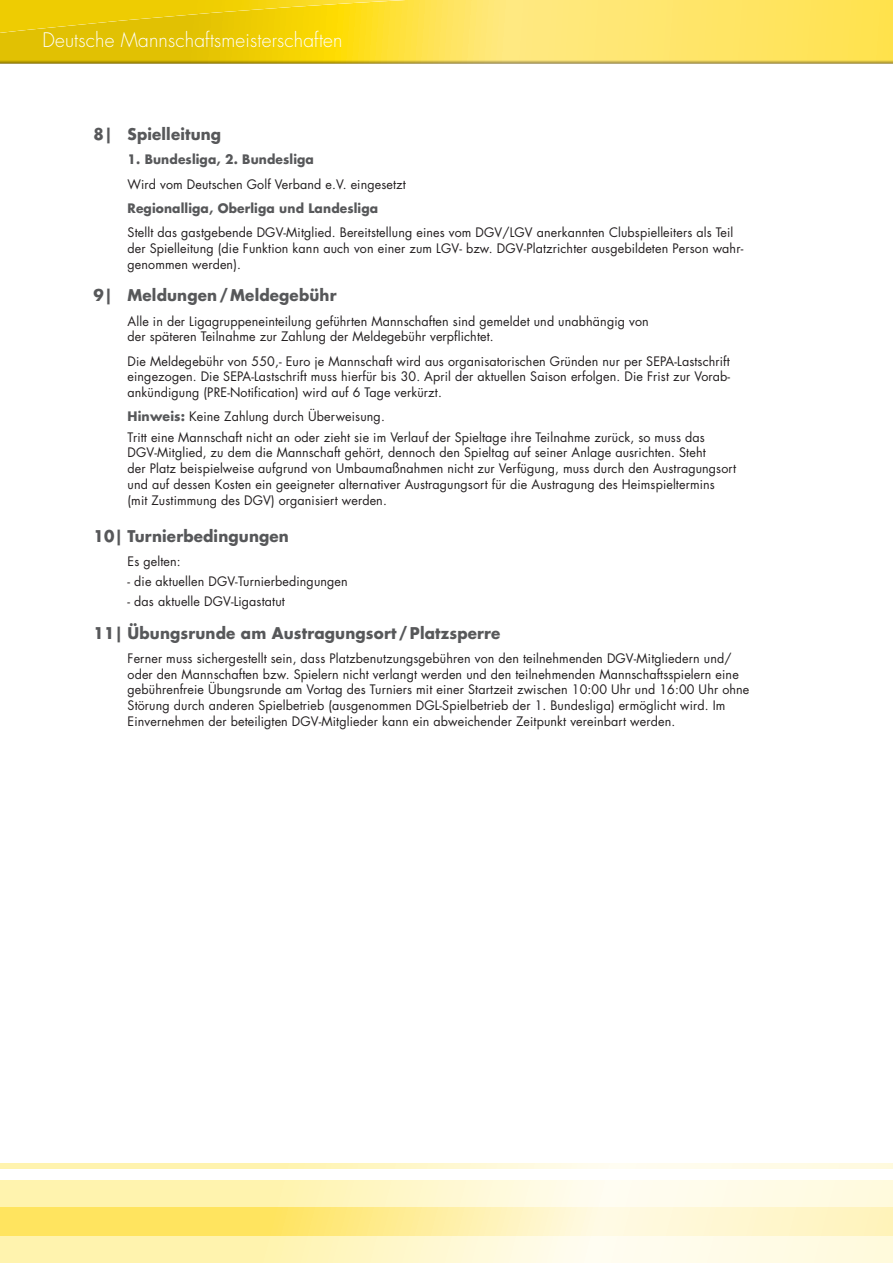
<style>
.page{position:relative;width:893px;height:1263px;background:#fff}
.page>*{position:absolute;margin:0;border:0;box-sizing:border-box;transform-origin:0 0}
.t1{font:300 19.5px "Futura LT";letter-spacing:.01em;color:#fff}
.t2{font:700 15.75px "Futura LT";letter-spacing:.01em;color:#57585a;scale:.96 1}
.t3{font:12.75px/15.8px "Futura LT";letter-spacing:.01em;color:#231f20}
.t4{font:700 12.75px "Futura LT";letter-spacing:.01em;color:#57585a;scale:.96 1}
.s1{font-weight:700;color:#57585a}
</style>
<div class="page">
<svg style="left:0;top:1163px;width:893px;height:6px;background:#fff7cc"></svg>
<svg style="left:0;top:1180px;width:893px;height:28px;background:#fff7cb"></svg>
<svg style="left:0;top:1208px;width:893px;height:55px;background:#fff2b4"></svg>
<div style="left:0;top:0;width:893px;height:64px;background:#231f20;opacity:.5"></div>
<h1 class="t1" style="left:43px;top:28px;width:302px">Deutsche Mannschaftsmeisterschaften</h1>
<p class="t2" style="left:94px;top:124px;width:134px">8| Spielleitung</p>
<p class="t4" style="left:128px;top:151px;width:196px">1. Bundesliga, 2. Bundesliga</p>
<p class="t3" style="left:128px;top:176px;width:280px">Wird vom Deutschen Golf Verband e.V. eingesetzt</p>
<p class="t4" style="left:128px;top:200px;width:263px">Regionalliga, Oberliga und Landesliga</p>
<p class="t3" style="left:128px;top:225px;width:617px">Stellt das gastgebende DGV-Mitglied. Bereitstellung eines vom DGV/LGV anerkannten Clubspielleiters als Teil der Spielleitung (die Funktion kann auch von einer zum LGV- bzw. DGV-Platzrichter ausgebildeten Person wahr&shy;genommen werden).</p>
<p class="t2" style="left:94px;top:285px;width:255px">9| Meldungen/Meldegebühr</p>
<p class="t3" style="left:128px;top:313px;width:523px">Alle in der Ligagruppeneinteilung geführten Mannschaften sind gemeldet und unabhängig von der späteren Teilnahme zur Zahlung der Meldegebühr verpflichtet.</p>
<p class="t3" style="left:128px;top:353px;width:604px;text-align:justify">Die Meldegebühr von 550,- Euro je Mannschaft wird aus organisatorischen Gründen nur per SEPA-Lastschrift eingezogen. Die SEPA-Lastschrift muss hierfür bis 30. April der aktuellen Saison erfolgen. Die Frist zur Vorab&shy;ankündigung (PRE-Notification) wird auf 6 Tage verkürzt.</p>
<p class="t3" style="left:128px;top:407px;width:579px;line-height:20px"><span class="s1">Hinweis:</span> Keine Zahlung durch Überweisung.<br>Tritt eine Mannschaft nicht an oder zieht sie im Verlauf der Spieltage ihre Teilnahme zurück, so muss das</p>
<p class="t3" style="left:128px;top:445px;width:610px">DGV-Mitglied, zu dem die Mannschaft gehört, dennoch den Spieltag auf seiner Anlage ausrichten. Steht<br>der Platz beispielweise aufgrund von Umbaumaßnahmen nicht zur Verfügung, muss durch den Austragungsort und auf dessen Kosten ein geeigneter alternativer Austragungsort für die Austragung des Heimspieltermins (mit Zustimmung des DGV) organisiert werden.</p>
<p class="t2" style="left:94px;top:525px;width:205px">10| Turnierbedingungen</p>
<p class="t3" style="left:128px;top:553px;width:55px">Es gelten:</p>
<p class="t3" style="left:128px;top:573px;width:222px">- die aktuellen DGV-Turnierbedingungen</p>
<p class="t3" style="left:128px;top:593px;width:159px">- das aktuelle DGV-Ligastatut</p>
<p class="t2" style="left:94px;top:622px;width:425px">11| Übungsrunde am Austragungsort /Platzsperre</p>
<p class="t3" style="left:128px;top:650px;width:623px">Ferner muss sichergestellt sein, dass Platzbenutzungsgebühren von den teilnehmenden DGV-Mitgliedern und/ oder den Mannschaften bzw. Spielern nicht verlangt werden und den teilnehmenden Mannschaftsspielern eine gebührenfreie Übungsrunde am Vortag des Turniers mit einer Startzeit zwischen 10:00 Uhr und 16:00 Uhr ohne Störung durch anderen Spielbetrieb (ausgenommen DGL-Spielbetrieb der 1. Bundesliga) ermöglicht wird. Im Einvernehmen der beteiligten DGV-Mitglieder kann ein abweichender Zeitpunkt vereinbart werden.</p>
</div>
